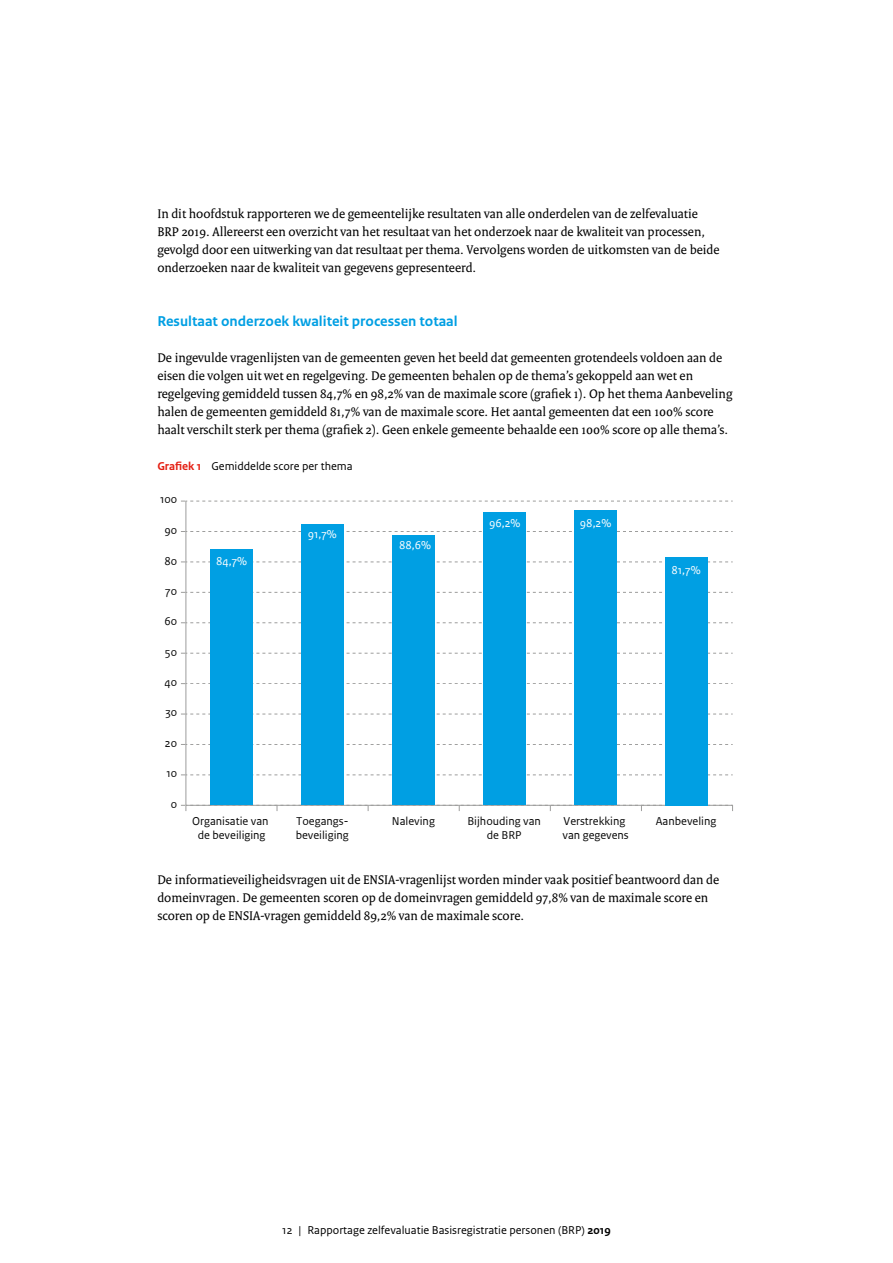
<style>
.page{position:relative;width:893px;height:1263px;background:#fff}
.page>*{position:absolute;margin:0;border:0;box-sizing:border-box;transform-origin:0 0}
.t1{font:700 15px "Rijksoverheid Sans Text";color:#009fe3}
.t2{font:13.5px/18px "Rijksoverheid Serif";color:#000}
.t3{font:12px/14.4px "Rijksoverheid Sans Text TT";color:#070707}
.t4{font:12px "Rijksoverheid Sans Text";color:#000}
.t5{font:12px "Rijksoverheid Sans Text TT";color:#fff}
.s1{font-weight:700;color:#e41f13}
.s2{font-weight:700}
</style>
<div class="page">
<hr style="left:186px;top:501px;width:1px;height:304px;background:#9d9d9c">
<svg style="left:181px;top:805px;width:552px;height:6px"></svg>
<svg style="left:181px;top:774px;width:552px;height:1px"></svg>
<svg style="left:181px;top:744px;width:552px;height:1px"></svg>
<svg style="left:181px;top:714px;width:552px;height:1px"></svg>
<svg style="left:181px;top:683px;width:552px;height:1px"></svg>
<svg style="left:181px;top:653px;width:552px;height:1px"></svg>
<svg style="left:181px;top:622px;width:552px;height:1px"></svg>
<svg style="left:181px;top:592px;width:552px;height:1px"></svg>
<svg style="left:181px;top:561px;width:552px;height:1px"></svg>
<svg style="left:181px;top:531px;width:552px;height:1px"></svg>
<svg style="left:181px;top:501px;width:552px;height:1px"></svg>
<div style="left:210px;top:549px;width:43px;height:256px;background:#009fe3"></div>
<div style="left:301px;top:524px;width:43px;height:281px;background:#009fe3"></div>
<div style="left:392px;top:535px;width:43px;height:270px;background:#009fe3"></div>
<div style="left:483px;top:512px;width:43px;height:293px;background:#009fe3"></div>
<div style="left:574px;top:510px;width:43px;height:295px;background:#009fe3"></div>
<div style="left:665px;top:557px;width:42px;height:248px;background:#009fe3"></div>
<p class="t2" style="left:157px;top:204px;width:564px">In dit hoofdstuk rapporteren we de gemeentelijke resultaten van alle onderdelen van de zelfevaluatie BRP 2019. Allereerst een overzicht van het resultaat van het onderzoek naar de kwaliteit van processen, gevolgd door een uitwerking van dat resultaat per thema. Vervolgens worden de uitkomsten van de beide onderzoeken naar de kwaliteit van gegevens gepresenteerd.</p>
<p class="t1" style="left:157px;top:312px;width:302px">Resultaat onderzoek kwaliteit processen totaal</p>
<p class="t2" style="left:157px;top:348px;width:577px">De ingevulde vragenlijsten van de gemeenten geven het beeld dat gemeenten grotendeels voldoen aan de eisen die volgen uit wet en regelgeving. De gemeenten behalen op de thema’s gekoppeld aan wet en regelgeving gemiddeld tussen 84,7% en 98,2% van de maximale score (grafiek 1). Op het thema Aanbeveling halen de gemeenten gemiddeld 81,7% van de maximale score. Het aantal gemeenten dat een 100% score haalt verschilt sterk per thema (grafiek 2). Geen enkele gemeente behaalde een 100% score op alle thema’s.</p>
<p class="t4" style="left:157px;top:459px;width:197px"><span class="s1">Grafiek 1</span> Gemiddelde score per thema</p>
<p class="t3" style="left:160px;top:492px;width:19px">100</p>
<p class="t3" style="left:164px;top:523px;width:14px">90</p>
<p class="t3" style="left:164px;top:554px;width:14px">80</p>
<p class="t3" style="left:165px;top:584px;width:13px">70</p>
<p class="t3" style="left:164px;top:614px;width:14px">60</p>
<p class="t3" style="left:165px;top:645px;width:14px">50</p>
<p class="t3" style="left:165px;top:675px;width:14px">40</p>
<p class="t3" style="left:165px;top:705px;width:13px">30</p>
<p class="t3" style="left:165px;top:736px;width:14px">20</p>
<p class="t3" style="left:166px;top:766px;width:12px">10</p>
<p class="t3" style="left:171px;top:797px;width:8px">0</p>
<p class="t5" style="left:216px;top:554px;width:33px">84,7%</p>
<p class="t5" style="left:308px;top:527px;width:31px">91,7%</p>
<p class="t5" style="left:399px;top:538px;width:34px">88,6%</p>
<p class="t5" style="left:489px;top:517px;width:33px">96,2%</p>
<p class="t5" style="left:580px;top:516px;width:33px">98,2%</p>
<p class="t5" style="left:671px;top:563px;width:31px">81,7%</p>
<p class="t3" style="left:296px;top:814px;width:55px">Toegangs&shy;beveiliging</p>
<p class="t3" style="left:656px;top:814px;width:62px">Aanbeveling</p>
<p class="t2" style="left:157px;top:870px;width:563px">De informatieveiligheidsvragen uit de ENSIA-vragenlijst worden minder vaak positief beantwoord dan de domeinvragen. De gemeenten scoren op de domeinvragen gemiddeld 97,8% van de maximale score en scoren op de ENSIA-vragen gemiddeld 89,2% van de maximale score.</p>
<p class="t3" style="left:192px;top:814px;width:78px">Organisatie van</p>
<p class="t3" style="left:392px;top:814px;width:45px">Naleving</p>
<p class="t3" style="left:198px;top:828px;width:69px">de beveiliging</p>
<p class="t3" style="left:467px;top:814px;width:75px;text-align:center">Bijhouding van de BRP</p>
<p class="t3" style="left:562px;top:814px;width:68px">Verstrekking van gegevens</p>
<p class="t4" style="left:282px;top:1223px;width:330px">12 | Rapportage zelfevaluatie Basisregistratie personen (BRP) <span class="s2">2019</span></p>
</div>
